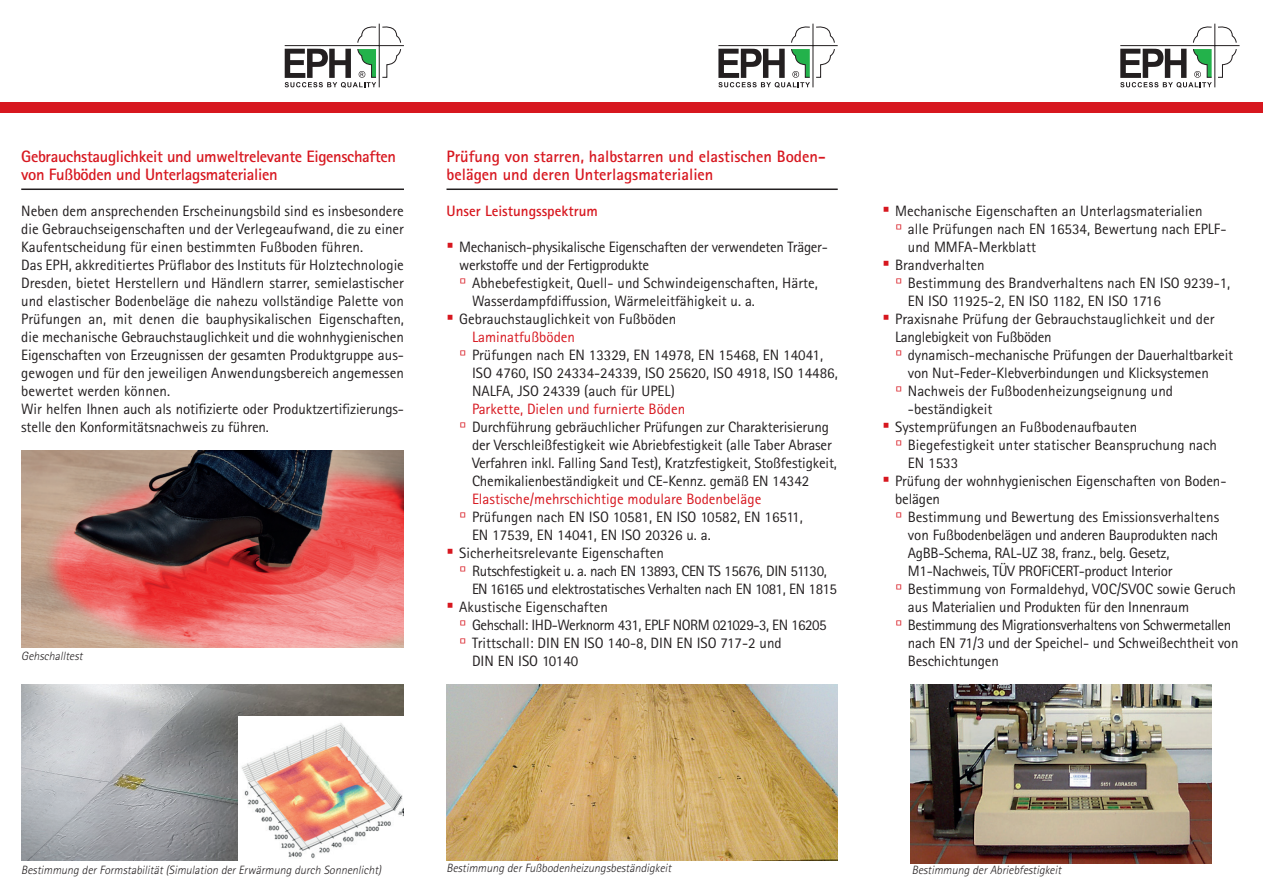
<style>
.page{position:relative;width:1263px;height:893px;background:#fff}
.page>*{position:absolute;margin:0;border:0;box-sizing:border-box;transform-origin:0 0}
.t1{font:700 16.5px/18px "Rotis Sans Serif Std";letter-spacing:-.02em;color:#d7171f}
.t2{font:700 16.5px/18px "Rotis Sans Serif Std";color:#d7171f}
.t3{font:15px/18px "Rotis Sans Serif Std";color:#231f20}
.t4{font:15px "Rotis Sans Serif Std";letter-spacing:-.02em;color:#231f20}
.t5{font:15px "Rotis Sans Serif Std";letter-spacing:-.03em;color:#231f20}
.t6{font:15px "Rotis Sans Serif Std";color:#d7171f}
.t7{font:15px "Rotis Sans Serif Std";letter-spacing:-.025em;color:#231f20}
.t8{font:700 15px "Rotis Sans Serif Std";color:#d7171f}
.t9{font:italic 300 12px "Rotis Sans Serif Std";color:#231f20}
.s1{font-family:"Calibri";font-size:21px;color:#d7171f}
</style>
<div class="page">
<div style="left:0;top:102px;width:1263px;height:10px;background:#d7171f"></div>
<hr style="left:446px;top:189px;width:392px;height:1px;background:#231f20">
<hr style="left:21px;top:189px;width:383px;height:1px;background:#231f20">
<img style="left:21px;top:450px;width:383px;height:197px">
<img style="left:446px;top:684px;width:391px;height:176px">
<img style="left:911px;top:684px;width:300px;height:179px">
<hr style="left:1214px;top:24px;width:1px;height:63px;background:#231f20">
<hr style="left:1120px;top:45px;width:119px;height:1px;background:#231f20">
<svg style="left:1120px;top:25px;width:117px;height:63px"></svg>
<hr style="left:813px;top:24px;width:1px;height:63px;background:#231f20">
<hr style="left:718px;top:45px;width:120px;height:1px;background:#231f20">
<svg style="left:718px;top:25px;width:117px;height:63px"></svg>
<hr style="left:379px;top:24px;width:1px;height:63px;background:#231f20">
<hr style="left:285px;top:45px;width:119px;height:1px;background:#231f20">
<svg style="left:285px;top:25px;width:117px;height:63px"></svg>
<img style="left:21px;top:684px;width:383px;height:176px">
<img style="left:238px;top:717px;width:166px;height:143px">
<p class="t1" style="left:21px;top:147px;width:376px">Gebrauchstauglichkeit und umweltrelevante Eigenschaften von Fußböden und Unterlagsmaterialien</p>
<p class="t3" style="left:21px;top:202px;width:384px">Neben dem ansprechenden Erscheinungsbild sind es insbesondere die Gebrauchseigenschaften und der Verlegeaufwand, die zu einer Kaufentscheidung für einen bestimmten Fußboden führen.<br>Das EPH, akkreditiertes Prüflabor des Instituts für Holztechnologie Dresden, bietet Herstellern und Händlern starrer, semielastischer und elastischer Bodenbeläge die nahezu vollständige Palette von Prüfungen an, mit denen die bauphysikalischen Eigenschaften, die mechanische Gebrauchstauglichkeit und die wohnhygienischen Eigenschaften von Erzeugnissen der gesamten Produktgruppe aus&shy;gewogen und für den jeweiligen Anwendungsbereich angemessen bewertet werden können.<br>Wir helfen Ihnen auch als notifizierte oder Produktzertifizierungs&shy;stelle den Konformitätsnachweis zu führen.</p>
<p class="t3" style="left:882px;top:202px;width:322px"><span class="s1">▪</span> Mechanische Eigenschaften an Unterlagsmaterialien</p>
<p class="t2" style="left:446px;top:147px;width:381px">Prüfung von starren, halbstarren und elastischen Boden&shy;belägen und deren Unterlagsmaterialien</p>
<p class="t8" style="left:446px;top:201px;width:153px">Unser Leistungsspektrum</p>
<p class="t4" style="left:446px;top:238px;width:383px"><span class="s1">▪</span> Mechanisch-physikalische Eigenschaften der verwendeten Träger-</p>
<p class="t4" style="left:459px;top:256px;width:192px">werkstoffe und der Fertigprodukte</p>
<p class="t3" style="left:459px;top:274px;width:360px"><span class="s1">▫</span> Abhebefestigkeit, Quell- und Schwindeigenschaften, Härte,</p>
<p class="t3" style="left:472px;top:292px;width:284px">Wasserdampfdiffussion, Wärmeleitfähigkeit u. a.</p>
<p class="t3" style="left:446px;top:310px;width:231px"><span class="s1">▪</span> Gebrauchstauglichkeit von Fußböden</p>
<p class="t6" style="left:472px;top:328px;width:105px">Laminatfußböden</p>
<p class="t3" style="left:459px;top:346px;width:365px"><span class="s1">▫</span> Prüfungen nach EN 13329, EN 14978, EN 15468, EN 14041,</p>
<p class="t3" style="left:472px;top:364px;width:367px">ISO 4760, ISO 24334-24339, ISO 25620, ISO 4918, ISO 14486,</p>
<p class="t3" style="left:472px;top:382px;width:204px">NALFA, JSO 24339 (auch für UPEL)</p>
<p class="t6" style="left:472px;top:400px;width:215px">Parkette, Dielen und furnierte Böden</p>
<p class="t3" style="left:459px;top:418px;width:371px"><span class="s1">▫</span> Durchführung gebräuchlicher Prüfungen zur Charakterisierung</p>
<p class="t3" style="left:472px;top:436px;width:361px">der Verschleißfestigkeit wie Abriebfestigkeit (alle Taber Abraser</p>
<p class="t3" style="left:472px;top:454px;width:366px">Verfahren inkl. Falling Sand Test), Kratzfestigkeit, Stoßfestigkeit,</p>
<p class="t3" style="left:472px;top:472px;width:339px">Chemikalienbeständigkeit und CE-Kennz. gemäß EN 14342</p>
<p class="t6" style="left:472px;top:490px;width:291px">Elastische/mehrschichtige modulare Bodenbeläge</p>
<p class="t3" style="left:459px;top:508px;width:345px"><span class="s1">▫</span> Prüfungen nach EN ISO 10581, EN ISO 10582, EN 16511,</p>
<p class="t3" style="left:472px;top:526px;width:240px">EN 17539, EN 14041, EN ISO 20326 u. a.</p>
<p class="t3" style="left:446px;top:544px;width:219px"><span class="s1">▪</span> Sicherheitsrelevante Eigenschaften</p>
<p class="t7" style="left:459px;top:562px;width:369px"><span class="s1">▫</span> Rutschfestigkeit u. a. nach EN 13893, CEN TS 15676, DIN 51130,</p>
<p class="t4" style="left:472px;top:580px;width:366px">EN 16165 und elektrostatisches Verhalten nach EN 1081, EN 1815</p>
<p class="t3" style="left:446px;top:598px;width:163px"><span class="s1">▪</span> Akustische Eigenschaften</p>
<p class="t5" style="left:459px;top:616px;width:369px"><span class="s1">▫</span> Gehschall: IHD-Werknorm 431, EPLF NORM 021029-3, EN 16205</p>
<p class="t3" style="left:459px;top:634px;width:324px"><span class="s1">▫</span> Trittschall: DIN EN ISO 140-8, DIN EN ISO 717-2 und</p>
<p class="t3" style="left:472px;top:652px;width:108px">DIN EN ISO 10140</p>
<p class="t3" style="left:895px;top:220px;width:333px"><span class="s1">▫</span> alle Prüfungen nach EN 16534, Bewertung nach EPLF-</p>
<p class="t3" style="left:908px;top:238px;width:130px">und MMFA-Merkblatt</p>
<p class="t3" style="left:882px;top:256px;width:104px"><span class="s1">▪</span> Brandverhalten</p>
<p class="t3" style="left:895px;top:274px;width:337px"><span class="s1">▫</span> Bestimmung des Brandverhaltens nach EN ISO 9239-1,</p>
<p class="t3" style="left:908px;top:292px;width:255px">EN ISO 11925-2, EN ISO 1182, EN ISO 1716</p>
<p class="t3" style="left:882px;top:310px;width:334px"><span class="s1">▪</span> Praxisnahe Prüfung der Gebrauchstauglichkeit und der</p>
<p class="t4" style="left:895px;top:328px;width:158px">Langlebigkeit von Fußböden</p>
<p class="t3" style="left:895px;top:346px;width:340px"><span class="s1">▫</span> dynamisch-mechanische Prüfungen der Dauerhaltbarkeit</p>
<p class="t3" style="left:908px;top:364px;width:302px">von Nut-Feder-Klebverbindungen und Klicksystemen</p>
<p class="t3" style="left:895px;top:382px;width:279px"><span class="s1">▫</span> Nachweis der Fußbodenheizungseignung und</p>
<p class="t3" style="left:908px;top:400px;width:86px">-beständigkeit</p>
<p class="t3" style="left:882px;top:418px;width:256px"><span class="s1">▪</span> Systemprüfungen an Fußbodenaufbauten</p>
<p class="t3" style="left:895px;top:436px;width:323px"><span class="s1">▫</span> Biegefestigkeit unter statischer Beanspruchung nach</p>
<p class="t3" style="left:908px;top:454px;width:52px">EN 1533</p>
<p class="t3" style="left:882px;top:472px;width:346px"><span class="s1">▪</span> Prüfung der wohnhygienischen Eigenschaften von Boden-</p>
<p class="t3" style="left:895px;top:490px;width:46px">belägen</p>
<p class="t3" style="left:895px;top:508px;width:326px"><span class="s1">▫</span> Bestimmung und Bewertung des Emissionsverhaltens</p>
<p class="t4" style="left:908px;top:526px;width:312px">von Fußbodenbelägen und anderen Bauprodukten nach</p>
<p class="t4" style="left:908px;top:544px;width:263px">AgBB-Schema, RAL-UZ 38, franz., belg. Gesetz,</p>
<p class="t4" style="left:908px;top:562px;width:266px">M1-Nachweis, TÜV PROFiCERT-product Interior</p>
<p class="t3" style="left:895px;top:580px;width:342px"><span class="s1">▫</span> Bestimmung von Formaldehyd, VOC/SVOC sowie Geruch</p>
<p class="t4" style="left:908px;top:598px;width:283px">aus Materialien und Produkten für den Innenraum</p>
<p class="t5" style="left:895px;top:616px;width:338px"><span class="s1">▫</span> Bestimmung des Migrationsverhaltens von Schwermetallen</p>
<p class="t3" style="left:908px;top:634px;width:332px">nach EN 71/3 und der Speichel- und Schweißechtheit von</p>
<p class="t3" style="left:908px;top:652px;width:93px">Beschichtungen</p>
<p class="t9" style="left:21px;top:649px;width:65px">Gehschalltest</p>
<p class="t9" style="left:21px;top:863px;width:364px">Bestimmung derFormstabilität(Simulation derErwärmung durch Sonnenlicht)</p>
<p class="t9" style="left:446px;top:861px;width:229px">Bestimmung derFußbodenheizungsbeständigkeit</p>
<p class="t9" style="left:912px;top:863px;width:153px">Bestimmung derAbriebfestigkeit</p>
</div>
